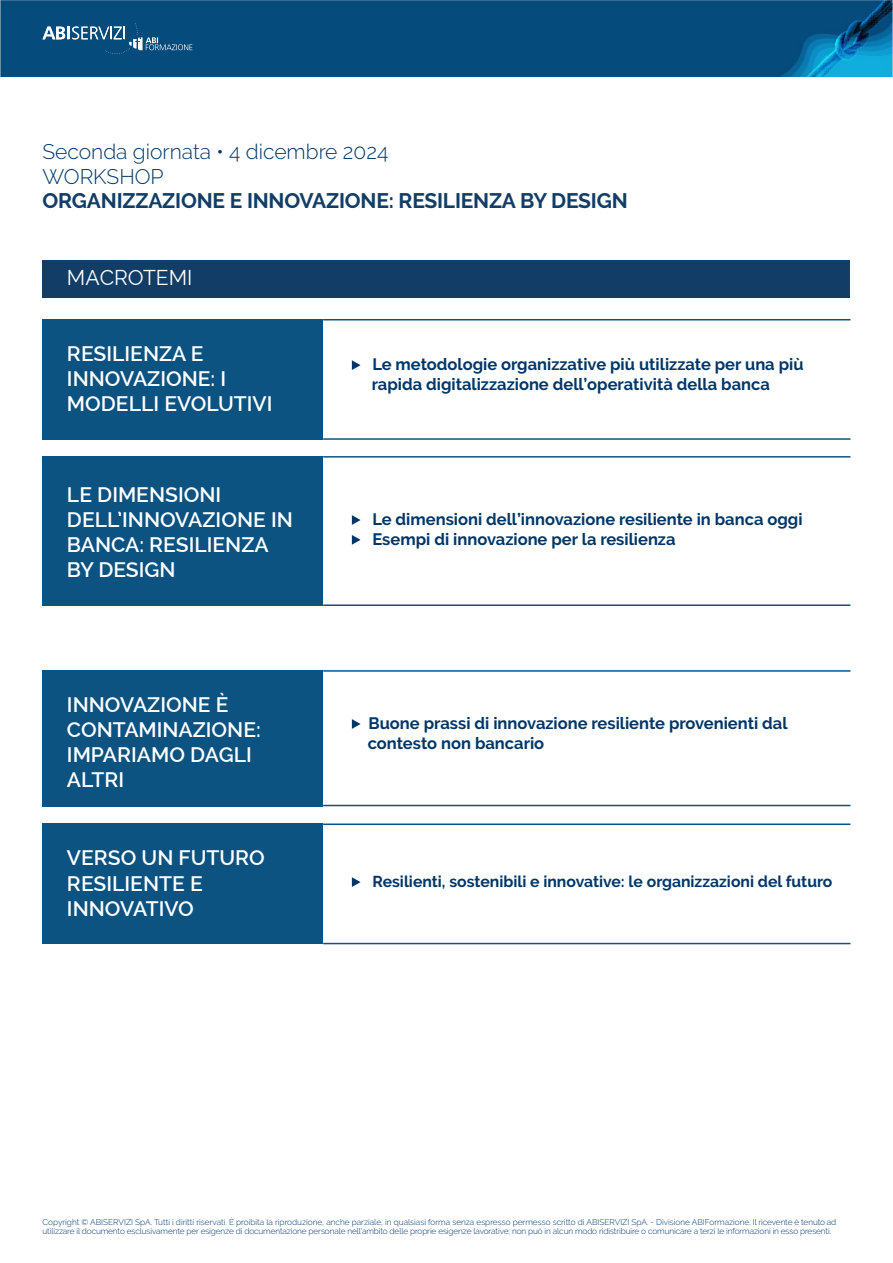
<style>
.page{position:relative;width:893px;height:1263px;background:#fff}
.page>*{position:absolute;margin:0;border:0;box-sizing:border-box;transform-origin:0 0}
.t1{font:600 21px/25.2px "Raleway";color:#fff}
.t2{font:700 21px "Raleway";letter-spacing:-.01em;color:#123d66}
.t3{font:300 21px "Raleway";color:#003667}
.t4{font:21px "Raleway";color:#fff}
.t5{font:700 16.5px/19.8px "Raleway";color:#003667}
.t6{font:700 15.75px "Raleway";color:#003667}
.t7{font:300 8.25px/9px "Raleway";letter-spacing:-.01em;color:#003667}
</style>
<div class="page">
<img style="left:0;top:0;width:893px;height:77px">
<svg style="left:43px;top:23px;width:149px;height:31px;background:#2a658f"></svg>
<div style="left:43px;top:260px;width:807px;height:38px;background:#123d66"></div>
<div style="left:43px;top:319px;width:280px;height:121px;background:#0c5382"></div>
<div style="left:43px;top:823px;width:280px;height:121px;background:#0c5382"></div>
<div style="left:43px;top:670px;width:280px;height:136px;background:#0c5382"></div>
<div style="left:43px;top:456px;width:280px;height:150px;background:#0c5382"></div>
<hr style="left:323px;top:456px;width:527px;height:2px;background:#0c5382">
<hr style="left:323px;top:319px;width:527px;height:1px;background:#0c5382">
<hr style="left:323px;top:823px;width:527px;height:2px;background:#0c5382">
<hr style="left:323px;top:670px;width:527px;height:2px;background:#0c5382">
<hr style="left:323px;top:805px;width:527px;height:1px;background:#0c5382">
<hr style="left:323px;top:438px;width:527px;height:2px;background:#0c5382">
<hr style="left:323px;top:943px;width:527px;height:1px;background:#0c5382">
<hr style="left:323px;top:604px;width:527px;height:2px;background:#0c5382">
<svg style="left:352px;top:360px;width:9px;height:10px"></svg>
<svg style="left:352px;top:877px;width:9px;height:10px"></svg>
<svg style="left:352px;top:719px;width:9px;height:10px"></svg>
<svg style="left:352px;top:515px;width:9px;height:10px"></svg>
<svg style="left:352px;top:535px;width:9px;height:10px"></svg>
<p class="t3" style="left:43px;top:139px;width:347px">Seconda giornata • 4 dicembre 2024</p>
<p class="t3" style="left:43px;top:164px;width:123px">WORKSHOP</p>
<p class="t2" style="left:43px;top:189px;width:587px">ORGANIZZAZIONE E INNOVAZIONE: RESILIENZA BY DESIGN</p>
<p class="t4" style="left:67px;top:265px;width:127px">MACROTEMI</p>
<p class="t1" style="left:67px;top:341px;width:207px">RESILIENZA E<br>INNOVAZIONE: I<br>MODELLI EVOLUTIVI</p>
<p class="t1" style="left:67px;top:482px;width:156px">LE DIMENSIONI</p>
<p class="t1" style="left:67px;top:507px;width:227px">DELL’INNOVAZIONE IN<br>BANCA: RESILIENZA</p>
<p class="t1" style="left:67px;top:557px;width:110px">BY DESIGN</p>
<p class="t1" style="left:67px;top:692px;width:195px">INNOVAZIONE È<br>CONTAMINAZIONE:</p>
<p class="t1" style="left:67px;top:742px;width:187px">IMPARIAMO DAGLI<br>ALTRI</p>
<p class="t1" style="left:67px;top:845px;width:199px">VERSO UN FUTURO<br>RESILIENTE E<br>INNOVATIVO</p>
<p class="t5" style="left:372px;top:354px;width:433px">Le metodologie organizzative più utilizzate per una più rapida digitalizzazione dell’operatività della banca</p>
<p class="t5" style="left:372px;top:509px;width:432px">Le dimensioni dell’innovazione resiliente in banca oggi</p>
<p class="t5" style="left:372px;top:529px;width:305px">Esempi di innovazione per la resilienza</p>
<p class="t5" style="left:368px;top:713px;width:421px">Buone prassi di innovazione resiliente provenienti dal</p>
<p class="t5" style="left:368px;top:733px;width:178px">contesto non bancario</p>
<p class="t6" style="left:372px;top:872px;width:461px">Resilienti, sostenibili e innovative: le organizzazioni del futuro</p>
<p class="t7" style="left:43px;top:1217px;width:795px">Copyright © ABISERVIZI SpA. Tutti i diritti riservati. È proibita la riproduzione, anche parziale, in qualsiasi forma senza espresso permesso scritto di ABISERVIZI SpA. - Divisione ABIFormazione. Il ricevente è tenuto ad utilizzare il documento esclusivamente per esigenze di documentazione personale nell’ambito delle proprie esigenze lavorative; non può in alcun modo ridistribuire o comunicare a terzi le informazioni in esso presenti.</p>
</div>
